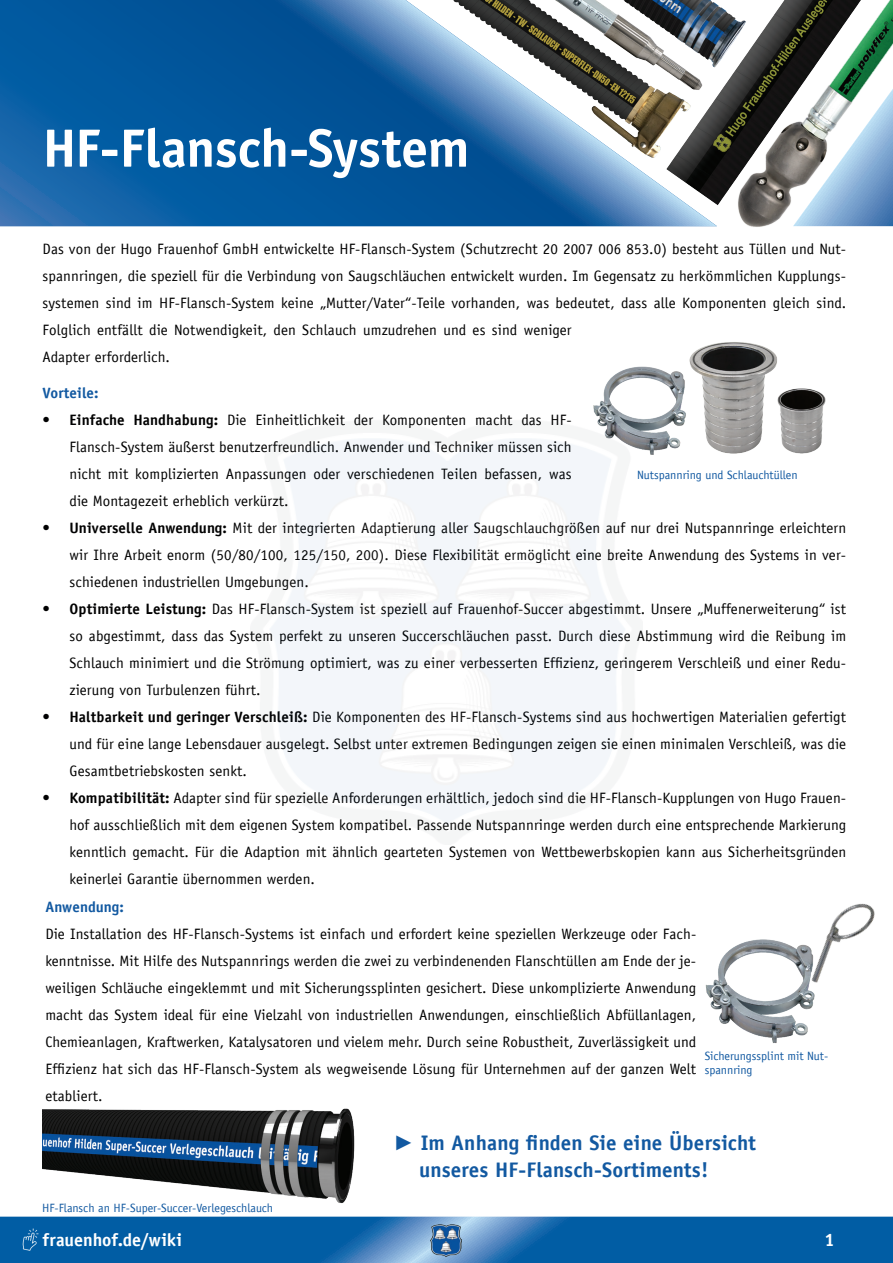
<style>
.page{position:relative;width:893px;height:1263px;background:#fff}
.page>*{position:absolute;margin:0;border:0;box-sizing:border-box;transform-origin:0 0}
.t1{font:700 54px "Officina Sans LT";letter-spacing:-.01em;color:#fff}
.t2{font:700 21px/27px "Officina Sans LT";letter-spacing:.01em;color:#1259a1}
.t3{font:700 18px "Officina Sans LT";color:#fff}
.t4{font:15px/27px "Officina Sans LT";letter-spacing:.01em;color:#000001;text-align:justify}
.t5{font:700 15px "Officina Sans LT";letter-spacing:.01em;color:#1259a1}
.t6{font:12px/14.4px "Officina Sans LT";color:#1259a1}
.s1{font-weight:700}
.s2{font-family:"Arial";font-weight:400}
</style>
<div class="page">
<img style="left:42px;top:1108px;width:313px;height:96px">
<img style="left:705px;top:939px;width:110px;height:104px">
<svg style="left:0;top:0;width:400px;height:226px;background:#085a9f"></svg>
<svg style="left:0;top:1216px;width:893px;height:47px;background:#1569ab"></svg>
<img style="left:15px;top:1224px;width:30px;height:30px">
<img style="left:400px;top:0;width:493px;height:227px">
<img style="left:431px;top:1224px;width:30px;height:33px">
<svg style="left:793px;top:89px;width:100px;height:137px"></svg>
<img style="left:689px;top:342px;width:137px;height:112px">
<img style="left:592px;top:366px;width:94px;height:91px">
<img style="left:792px;top:903px;width:83px;height:89px">
<h1 class="t1" style="left:43px;top:115px;width:428px">HF-Flansch-System</h1>
<p class="t4" style="left:43px;top:235px;width:805px;text-align:left">Das von der Hugo Frauenhof GmbH entwickelte HF-Flansch-System (Schutzrecht 20 2007 006 853.0) besteht aus Tüllen und Nut&shy;spannringen, die speziell für die Verbindung von Saugschläuchen entwickelt wurden. Im Gegensatz zu herkömmlichen Kupplungs&shy;systemen sind im HF-Flansch-System keine „Mutter/Vater“-Teile vorhanden, was bedeutet, dass alle Komponenten gleich sind.<br>Folglich entfällt die Notwendigkeit, den Schlauch umzudrehen und es sind weniger<br>Adapter erforderlich.</p>
<p class="t5" style="left:43px;top:383px;width:58px">Vorteile:</p>
<p class="t4" style="left:70px;top:406px;width:504px;text-indent:-27px"><span class="s1">• Einfache Handhabung:</span> Die Einheitlichkeit der Komponenten macht das HF-Flansch-System äußerst benutzerfreundlich. Anwender und Techniker müssen sich nicht mit komplizierten Anpassungen oder verschiedenen Teilen befassen, was die Montagezeit erheblich verkürzt.</p>
<p class="t4" style="left:70px;top:514px;width:778px;text-indent:-27px"><span class="s1">• Universelle Anwendung:</span> Mit der integrierten Adaptierung aller Saugschlauchgrößen auf nur drei Nutspannringe erleichtern wir Ihre Arbeit enorm (50/80/100, 125/150, 200). Diese Flexibilität ermöglicht eine breite Anwendung des Systems in ver&shy;schiedenen industriellen Umgebungen.</p>
<p class="t4" style="left:70px;top:595px;width:778px;text-indent:-27px"><span class="s1">• Optimierte Leistung:</span> Das HF-Flansch-System ist speziell auf Frauenhof-Succer abgestimmt. Unsere „Muffenerweiterung“ ist so abgestimmt, dass das System perfekt zu unseren Succerschläuchen passt. Durch diese Abstimmung wird die Reibung im Schlauch minimiert und die Strömung optimiert, was zu einer verbesserten Effizienz, geringerem Verschleiß und einer Redu&shy;zierung von Turbulenzen führt.</p>
<p class="t4" style="left:70px;top:703px;width:778px;text-indent:-27px"><span class="s1">• Haltbarkeit und geringer Verschleiß:</span> Die Komponenten des HF-Flansch-Systems sind aus hochwertigen Materialien gefertigt und für eine lange Lebensdauer ausgelegt. Selbst unter extremen Bedingungen zeigen sie einen minimalen Verschleiß, was die Gesamtbetriebskosten senkt.</p>
<p class="t4" style="left:70px;top:784px;width:778px;text-indent:-27px"><span class="s1">• Kompatibilität:</span> Adapter sind für spezielle Anforderungen erhältlich, jedoch sind die HF-Flansch-Kupplungen von Hugo Frauen&shy;hof ausschließlich mit dem eigenen System kompatibel. Passende Nutspannringe werden durch eine entsprechende Markierung kenntlich gemacht. Für die Adaption mit ähnlich gearteten Systemen von Wettbewerbskopien kann aus Sicherheitsgründen keinerlei Garantie übernommen werden.</p>
<p class="t6" style="left:637px;top:468px;width:162px">Nutspannring und Schlauchtüllen</p>
<p class="t5" style="left:45px;top:898px;width:80px">Anwendung:</p>
<p class="t4" style="left:45px;top:920px;width:652px">Die Installation des HF-Flansch-Systems ist einfach und erfordert keine speziellen Werkzeuge oder Fach&shy;kenntnisse. Mit Hilfe des Nutspannrings werden die zwei zu verbindenenden Flanschtüllen am Ende der je&shy;weiligen Schläuche eingeklemmt und mit Sicherungssplinten gesichert. Diese unkomplizierte Anwendung macht das System ideal für eine Vielzahl von industriellen Anwendungen, einschließlich Abfüllanlagen, Chemieanlagen, Kraftwerken, Katalysatoren und vielem mehr. Durch seine Robustheit, Zuverlässigkeit und Effizienz hat sich das HF-Flansch-System als wegweisende Lösung für Unternehmen auf der ganzen Welt etabliert.</p>
<p class="t6" style="left:705px;top:1048px;width:125px">Sicherungssplint mit Nut&shy;spannring</p>
<p class="t6" style="left:42px;top:1201px;width:232px">HF-Flansch an HF-Super-Succer-Verlegeschlauch</p>
<h2 class="t2" style="left:419px;top:1129px;width:338px;text-indent:-26px"><span class="s2">►</span> Im Anhang finden Sie eine Übersicht unseres HF-Flansch-Sortiments!</h2>
<p class="t3" style="left:43px;top:1228px;width:141px">frauenhof.de/wiki</p>
<p class="t3" style="left:824px;top:1228px;width:12px">1</p>
</div>
